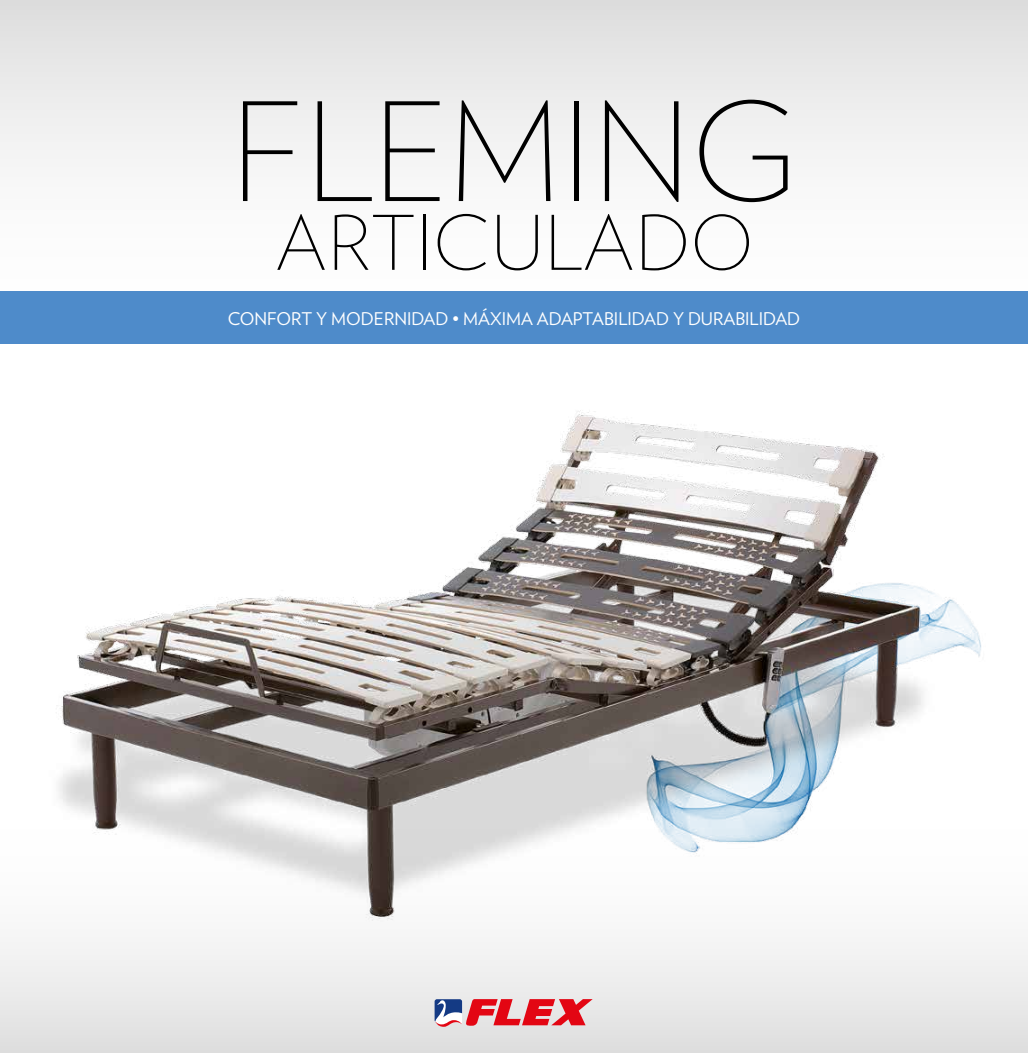
<style>
.page{position:relative;width:1028px;height:1053px;background:#fff}
.page>*{position:absolute;margin:0;border:0;box-sizing:border-box;transform-origin:0 0}
.t1{font:200 136px "Verlag";color:#000}
.t2{font:200 75px "Verlag";color:#000}
.t3{font:17.5px "Verlag";color:#fff}
</style>
<div class="page">
<div style="left:0;top:820px;width:1028px;height:232px;background:#e4e4e4"></div>
<svg style="left:0;top:0;width:1028px;height:159px;fill:#eaeaea"></svg>
<div style="left:0;top:291px;width:1028px;height:53px;background:#4e8bca"></div>
<img style="left:0;top:410px;width:1017px;height:590px">
<svg style="left:434px;top:998px;width:158px;height:28px"></svg>
<h1 class="t1" style="left:230px;top:54px;width:569px">FLEMING</h1>
<h2 class="t2" style="left:274px;top:189px;width:480px">ARTICULADO</h2>
<p class="t3" style="left:228px;top:305px;width:574px">CONFORT Y MODERNIDAD • MÁXIMA ADAPTABILIDAD Y DURABILIDAD</p>
</div>
